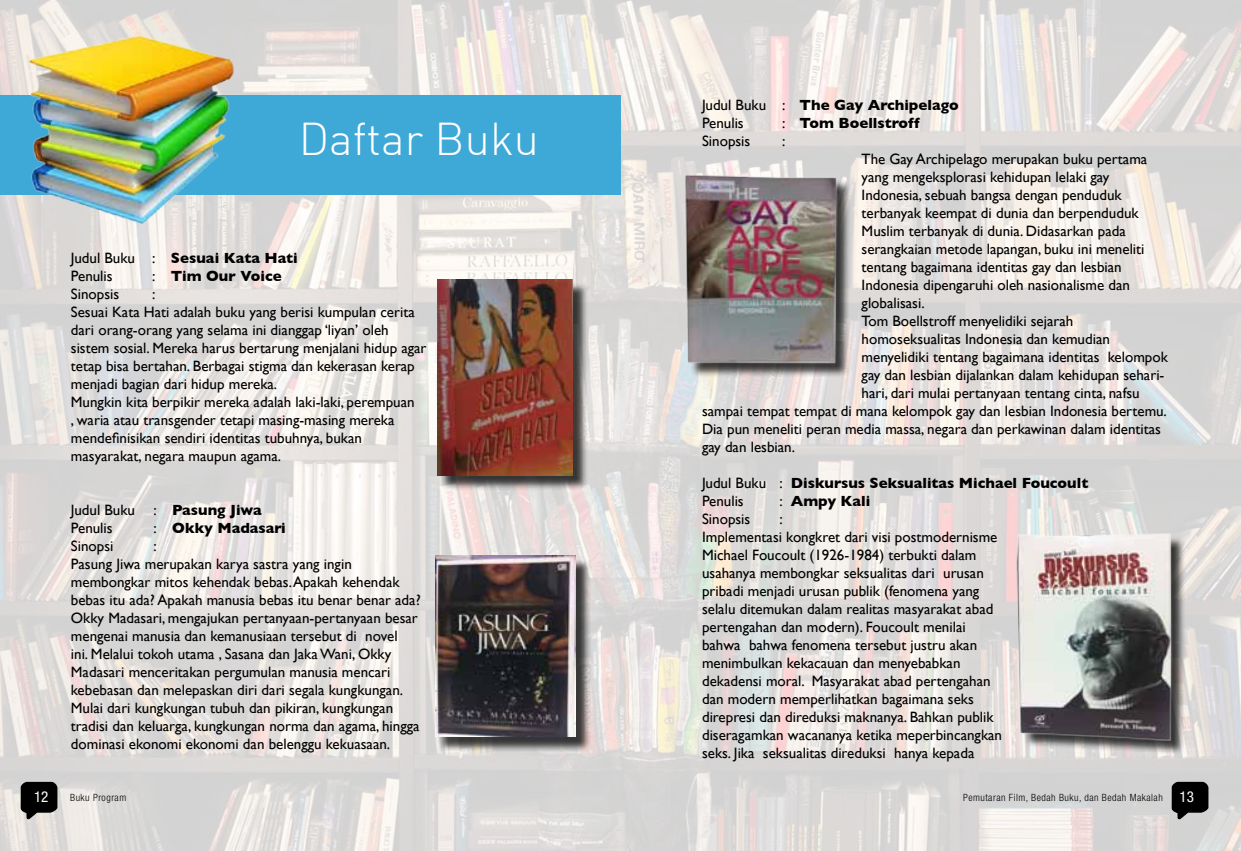
<style>
.page{position:relative;width:1241px;height:851px;background:#fff}
.page>*{position:absolute;margin:0;border:0;box-sizing:border-box;transform-origin:0 0}
.t1{font:300 45px "DIN";color:#fff}
.t2{font:15px/18px "Gill Sans";color:#000}
.t3{font:700 15px/18px "Gill Sans";color:#000}
.t4{font:condensed 15px "Helvetica Neue LT Std";color:#fff}
.t5{font:300 condensed 10px "Helvetica Neue LT Std";letter-spacing:.05em;color:#000}
.s1{font-weight:700}
.s2{font-weight:400}
.s3{font-weight:400;font-size:15px;color:#fff}
</style>
<div class="page">
<img style="left:0;top:0;width:1240px;height:850px">
<svg style="left:1171px;top:781px;width:37px;height:38px"></svg>
<svg style="left:21px;top:781px;width:36px;height:38px"></svg>
<div style="left:0;top:96px;width:620px;height:99px;background:#3ea8d7"></div>
<img style="left:12px;top:32px;width:227px;height:196px">
<div style="left:439px;top:281px;width:149px;height:209px;background:#000;opacity:.75"></div>
<img style="left:438px;top:279px;width:135px;height:196px">
<div style="left:687px;top:177px;width:163px;height:200px;background:#000;opacity:.75"></div>
<img style="left:680px;top:168px;width:163px;height:209px">
<div style="left:1019px;top:536px;width:166px;height:218px;background:#000;opacity:.75"></div>
<img style="left:1015px;top:532px;width:163px;height:209px">
<div style="left:437px;top:557px;width:154px;height:195px;background:#000;opacity:.75"></div>
<img style="left:435px;top:555px;width:140px;height:181px">
<h1 class="t1" style="left:298px;top:111px;width:242px">Daftar Buku</h1>
<p class="t2" style="left:71px;top:248px;width:228px">Judul Buku : <span class="s1">Sesuai Kata Hati<br></span>Penulis</p>
<p class="t3" style="left:152px;top:266px;width:131px"><span class="s2">:</span> Tim Our Voice</p>
<p class="t2" style="left:71px;top:284px;width:50px">Sinopsis</p>
<p class="t2" style="left:71px;top:284px;width:357px;text-indent:81px">:<br>Sesuai Kata Hati adalah buku yang berisi kumpulan cerita dari orang-orang yang selama ini dianggap ‘liyan’ oleh sistem sosial. Mereka harus bertarung menjalani hidup agar tetap bisa bertahan. Berbagai stigma dan kekerasan kerap menjadi bagian dari hidup mereka.<br>Mungkin kita berpikir mereka adalah laki-laki, perempuan<br>, waria atau transgender tetapi masing-masing mereka mendefinisikan sendiri identitas tubuhnya, bukan masyarakat, negara maupun agama.</p>
<p class="t2" style="left:71px;top:500px;width:192px">Judul Buku : <span class="s1">Pasung Jiwa<br></span>Penulis</p>
<p class="t3" style="left:153px;top:518px;width:134px"><span class="s2">:</span> Okky Madasari</p>
<p class="t2" style="left:71px;top:536px;width:44px">Sinopsi</p>
<p class="t2" style="left:71px;top:536px;width:351px;text-indent:82px">:<br>Pasung Jiwa merupakan karya sastra yang ingin membongkar mitos kehendak bebas. Apakah kehendak bebas itu ada? Apakah manusia bebas itu benar benar ada?<br>Okky Madasari, mengajukan pertanyaan-pertanyaan besar mengenai manusia dan kemanusiaan tersebut di novel<br>ini. Melalui tokoh utama , Sasana dan Jaka Wani, Okky Madasari menceritakan pergumulan manusia mencari kebebasan dan melepaskan diri dari segala kungkungan.<br>Mulai dari kungkungan tubuh dan pikiran, kungkungan tradisi dan keluarga, kungkungan norma dan agama, hingga dominasi ekonomi ekonomi dan belenggu kekuasaan.</p>
<p class="t2" style="left:702px;top:96px;width:258px">Judul Buku : <span class="s1">The Gay Archipelago<br></span>Penulis</p>
<p class="t3" style="left:782px;top:114px;width:139px"><span class="s2">:</span> Tom Boellstroff</p>
<p class="t2" style="left:702px;top:132px;width:50px">Sinopsis</p>
<p class="t2" style="left:782px;top:132px;width:5px">:</p>
<p class="t2" style="left:861px;top:150px;width:287px">The Gay Archipelago merupakan buku pertama</p>
<p class="t2" style="left:861px;top:168px;width:249px">yang mengeksplorasi kehidupan lelaki gay</p>
<p class="t2" style="left:861px;top:186px;width:261px">Indonesia, sebuah bangsa dengan penduduk</p>
<p class="t2" style="left:861px;top:204px;width:278px">terbanyak keempat di dunia dan berpenduduk</p>
<p class="t2" style="left:861px;top:222px;width:266px">Muslim terbanyak di dunia. Didasarkan pada</p>
<p class="t2" style="left:861px;top:240px;width:284px">serangkaian metode lapangan, buku ini meneliti</p>
<p class="t2" style="left:861px;top:258px;width:262px">tentang bagaimana identitas gay dan lesbian</p>
<p class="t2" style="left:861px;top:276px;width:270px">Indonesia dipengaruhi oleh nasionalisme dan</p>
<p class="t2" style="left:861px;top:294px;width:64px">globalisasi.</p>
<p class="t2" style="left:861px;top:312px;width:213px">Tom Boellstroff menyelidiki sejarah</p>
<p class="t2" style="left:861px;top:330px;width:250px">homoseksualitas Indonesia dan kemudian</p>
<p class="t2" style="left:861px;top:348px;width:308px">menyelidiki tentang bagaimana identitas kelompok</p>
<p class="t2" style="left:861px;top:366px;width:304px">gay dan lesbian dijalankan dalam kehidupan sehari-</p>
<p class="t2" style="left:861px;top:384px;width:279px">hari, dari mulai pertanyaan tentang cinta, nafsu</p>
<p class="t2" style="left:702px;top:402px;width:466px">sampai tempat tempat di mana kelompok gay dan lesbian Indonesia bertemu.</p>
<p class="t2" style="left:702px;top:420px;width:460px">Dia pun meneliti peran media massa, negara dan perkawinan dalam identitas</p>
<p class="t2" style="left:702px;top:438px;width:94px">gay dan lesbian.</p>
<p class="t3" style="left:702px;top:474px;width:388px"><span class="s2">Judul Buku :</span> Diskursus Seksualitas Michael Foucoult<br><span class="s2">Penulis</span></p>
<p class="t3" style="left:779px;top:492px;width:92px"><span class="s2">:</span> Ampy Kali</p>
<p class="t2" style="left:702px;top:510px;width:50px">Sinopsis</p>
<p class="t2" style="left:702px;top:510px;width:301px;text-indent:78px">:<br>Implementasi kongkret dari visi postmodernisme Michael Foucoult (1926-1984) terbukti dalam usahanya membongkar seksualitas dari urusan pribadi menjadi urusan publik (fenomena yang selalu ditemukan dalam realitas masyarakat abad pertengahan dan modern). Foucoult menilai bahwa bahwa fenomena tersebut justru akan menimbulkan kekacauan dan menyebabkan dekadensi moral. Masyarakat abad pertengahan dan modern memperlihatkan bagaimana seks direpresi dan direduksi maknanya. Bahkan publik diseragamkan wacananya ketika meperbincangkan seks. Jika seksualitas direduksi hanya kepada</p>
<p class="t4" style="left:34px;top:788px;width:16px">12</p>
<p class="t5" style="left:70px;top:792px;width:58px">Buku Program</p>
<p class="t5" style="left:962px;top:792px;width:232px">Pemutaran Film, Bedah Buku, dan Bedah Makalah <span class="s3">13</span></p>
</div>
